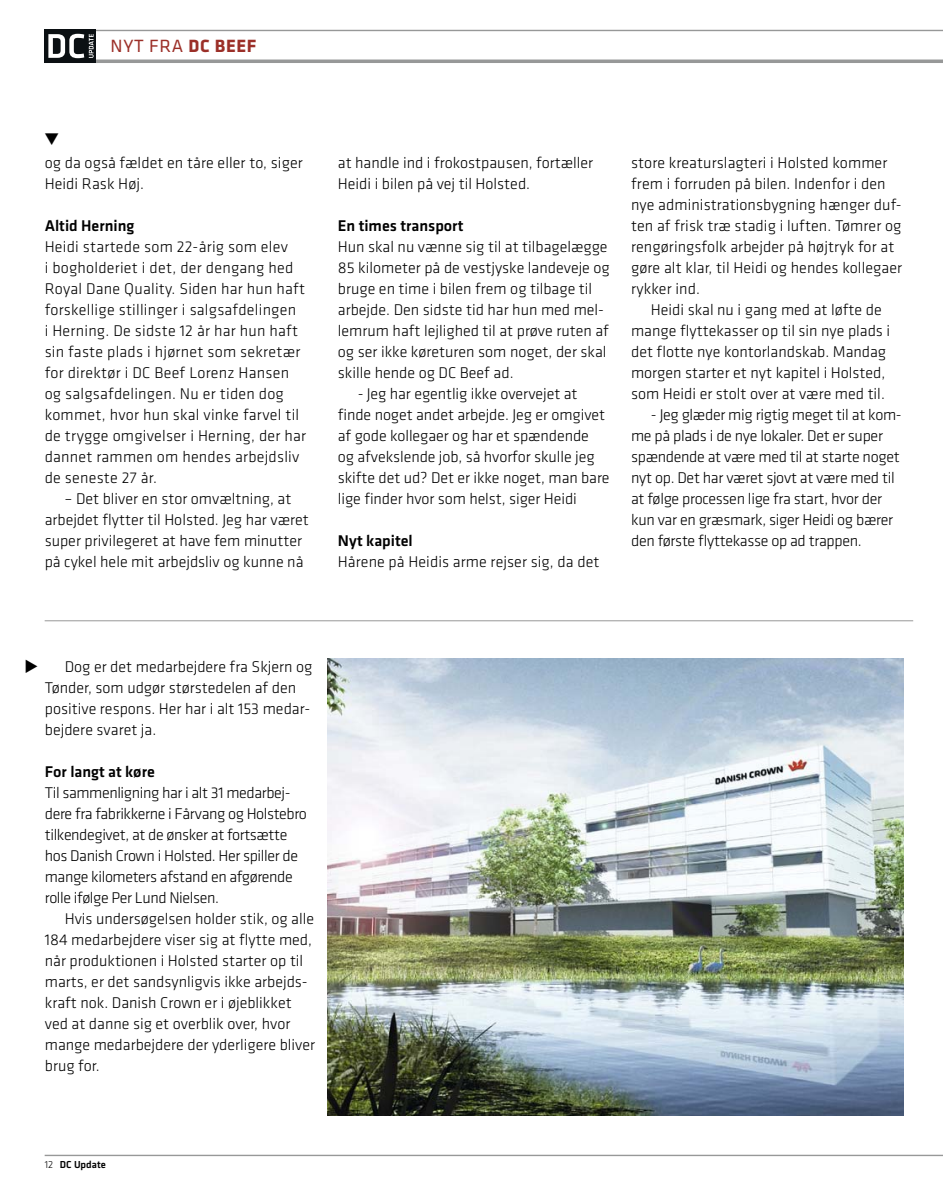
<style>
.page{position:relative;width:943px;height:1191px;background:#fff}
.page>*{position:absolute;margin:0;border:0;box-sizing:border-box;transform-origin:0 0}
.t1{font:18.38px "Klavika";letter-spacing:.04em;color:#9b2f28}
.t2{font:300 16.1px/21px "Klavika";color:#000}
.t3{font:300 16.1px/21px "Klavika";letter-spacing:-.02em;color:#000}
.t4{font:300 16.1px/21px "Klavika";letter-spacing:-.025em;color:#000}
.t5{font:500 16.1px "Klavika";color:#000}
.t6{font:500 10.5px "Klavika";color:#000}
.s1{font-weight:700}
.s2{font-weight:300}
</style>
<div class="page">
<hr style="left:45px;top:1154px;width:897px;height:2px;background:#979898">
<hr style="left:45px;top:30px;width:897px;height:1px;background:#979898">
<hr style="left:45px;top:60px;width:897px;height:3px;background:#979898">
<div style="left:45px;top:30px;width:51px;height:33px;background:#0b1013"></div>
<svg style="left:48px;top:34px;width:46px;height:24px"></svg>
<img style="left:327px;top:658px;width:576px;height:457px">
<hr style="left:45px;top:620px;width:868px;height:1px;background:#979898">
<p class="t1" style="left:111px;top:38px;width:147px">NYT FRA <span class="s1">DC BEEF</span></p>
<p class="t2" style="left:45px;top:154px;width:260px">og da også fældet en tåre eller to, siger<br>Heidi Rask Høj.</p>
<p class="t5" style="left:45px;top:219px;width:91px">Altid Herning</p>
<p class="t2" style="left:45px;top:238px;width:263px">Heidi startede som 22-årig som elev<br>i bogholderiet i det, der dengang hed Royal Dane Quality. Siden har hun haft forskellige stillinger i salgsafdelingen<br>i Herning. De sidste 12 år har hun haft sin faste plads i hjørnet som sekretær for direktør i DC Beef Lorenz Hansen og salgsafdelingen. Nu er tiden dog kommet, hvor hun skal vinke farvel til de trygge omgivelser i Herning, der har dannet rammen om hendes arbejdsliv de seneste 27 år.</p>
<p class="t2" style="left:45px;top:490px;width:266px;text-align:center">– Det bliver en stor omvæltning, at arbejdet flytter til Holsted. Jeg har været super privilegeret at have fem minutter på cykel hele mit arbejdsliv og kunne nå</p>
<p class="t2" style="left:338px;top:154px;width:257px">at handle ind i frokostpausen, fortæller<br>Heidi i bilen på vej til Holsted.</p>
<p class="t5" style="left:338px;top:219px;width:127px">En times transport</p>
<p class="t2" style="left:338px;top:238px;width:273px">Hun skal nu vænne sig til at tilbagelægge 85 kilometer på de vestjyske landeveje og bruge en time i bilen frem og tilbage til arbejde. Den sidste tid har hun med mel&shy;lemrum haft lejlighed til at prøve ruten af og ser ikke køreturen som noget, der skal skille hende og DC Beef ad.</p>
<p class="t2" style="left:338px;top:385px;width:273px;text-indent:20px">- Jeg har egentlig ikke overvejet at finde noget andet arbejde. Jeg er omgivet af gode kollegaer og har et spændende<br>og afvekslende job, så hvorfor skulle jeg skifte det ud? Det er ikke noget, man bare lige finder hvor som helst, siger Heidi</p>
<p class="t5" style="left:338px;top:534px;width:76px">Nyt kapitel</p>
<p class="t2" style="left:338px;top:553px;width:263px">Hårene på Heidis arme rejser sig, da det</p>
<p class="t2" style="left:631px;top:154px;width:273px">store kreaturslagteri i Holsted kommer frem i forruden på bilen. Indenfor i den nye administrationsbygning hænger duf&shy;ten af frisk træ stadig i luften. Tømrer og rengøringsfolk arbejder på højtryk for at gøre alt klar, til Heidi og hendes kollegaer rykker ind.</p>
<p class="t2" style="left:631px;top:301px;width:260px;text-indent:20px">Heidi skal nu i gang med at løfte de mange flyttekasser op til sin nye plads i det flotte nye kontorlandskab. Mandag morgen starter et nyt kapitel i Holsted, som Heidi er stolt over at være med til.</p>
<p class="t3" style="left:631px;top:405px;width:272px;text-indent:20px">- Jeg glæder mig rigtig meget til at kom&shy;me på plads i de nye lokaler. Det er super spændende at være med til at starte noget nyt op. Det har været sjovt at være med til at følge processen lige fra start, hvor der kun var en græsmark, siger Heidi og bærer den første flyttekasse op ad trappen.</p>
<p class="t2" style="left:45px;top:658px;width:269px;text-indent:20px">Dog er det medarbejdere fra Skjern og Tønder, som udgør størstedelen af den positive respons. Her har i alt 153 medar&shy;bejdere svaret ja.</p>
<p class="t5" style="left:45px;top:765px;width:111px">For langt at køre</p>
<p class="t4" style="left:45px;top:784px;width:263px">Til sammenligning har i alt 31 medarbej&shy;dere fra fabrikkerne i Fårvang og Holstebro tilkendegivet, at de ønsker at fortsætte hos Danish Crown i Holsted. Her spiller de mange kilometers afstand en afgørende rolle ifølge Per Lund Nielsen.</p>
<p class="t2" style="left:45px;top:910px;width:272px;text-indent:20px">Hvis undersøgelsen holder stik, og alle 184 medarbejdere viser sig at flytte med, når produktionen i Holsted starter op til marts, er det sandsynligvis ikke arbejds&shy;kraft nok. Danish Crown er i øjeblikket ved at danne sig et overblik over, hvor mange medarbejdere der yderligere bliver brug for.</p>
<p class="t6" style="left:45px;top:1160px;width:62px"><span class="s2">12</span> DC Update</p>
</div>
